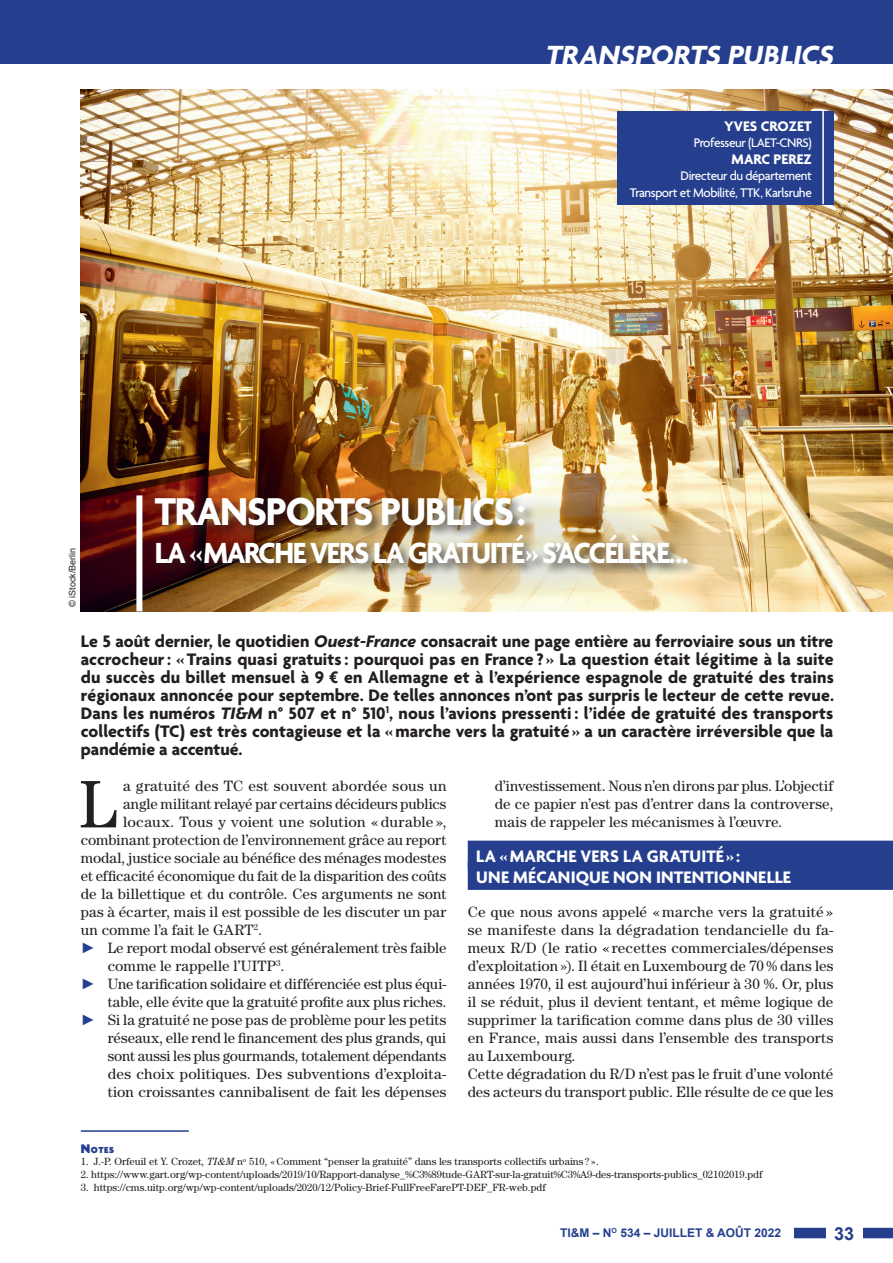
<style>
.page{position:relative;width:893px;height:1263px;background:#fff}
.page>*{position:absolute;margin:0;border:0;box-sizing:border-box;transform-origin:0 0}
.t1{font:67.35px "Century Std";color:#231f20}
.t2{font:700 42px "Agenda";letter-spacing:-.03em;color:#fff;scale:.95 1}
.t3{font:700 31.5px "Agenda";letter-spacing:-.05em;color:#fff;scale:.95 1}
.t4{font:italic 700 30px "Agenda";color:#fff}
.t5{font:700 18px/18px "Agenda";color:#231f20;text-align:justify}
.t6{font:700 18px/20.7px "Agenda";letter-spacing:.01em;color:#fff}
.t7{font:700 18px "Arial";color:#253f8e}
.t8{font:15px/18px "Century Std";letter-spacing:.005em;color:#231f20;text-align:justify}
.t9{font:700 15px "Agenda";color:#fff}
.t10{font:500 13.5px/16.5px "Agenda";letter-spacing:-.03em;color:#fff;text-align:right}
.t11{font:700 12px "Arial";color:#253f8e}
.t12{font:10.5px "Century Std";color:#231f20}
.t13{font:900 9.45px "Agenda";color:#253f8e}
.t14{font:9px "Arial";color:#231f20}
.s1{font-style:italic}
.s2{font-weight:700}
.s3{font-family:"Arial";color:#253f8e}
.s4{font-size:13.5px}
</style>
<div class="page">
<div style="left:0;top:0;width:893px;height:64px;background:#253f8e"></div>
<div style="left:628px;top:1228px;width:265px;height:10px;background:#253f8e"></div>
<div style="left:826px;top:1216px;width:36px;height:34px;background:#fff"></div>
<div style="left:482px;top:1216px;width:312px;height:34px;background:#fff"></div>
<img style="left:81px;top:89px;width:812px;height:522px">
<hr style="left:81px;top:1130px;width:108px;height:2px;background:#253f8e">
<div style="left:468px;top:841px;width:425px;height:28px;background:#253f8e"></div>
<div style="left:468px;top:861px;width:425px;height:29px;background:#253f8e"></div>
<div style="left:618px;top:111px;width:216px;height:93px;background:#253f8e"></div>
<hr style="left:822px;top:111px;width:2px;height:93px;background:#fff">
<div style="left:136px;top:495px;width:6px;height:116px;background:#fff"></div>
<svg style="left:274px;top:495px;width:433px;height:105px;background:#e6d7b0"></svg>
<div style="left:152px;top:494px;width:548px;height:82px;background:#231f20;opacity:.7"></div>
<h3 class="t4" style="left:546px;top:39px;width:289px">TRANSPORTS PUBLICS</h3>
<p class="t9" style="left:724px;top:118px;width:89px">YVES CROZET</p>
<p class="t10" style="left:694px;top:136px;width:120px">Professeur (LAET-CNRS)</p>
<p class="t9" style="left:732px;top:151px;width:82px">MARC PEREZ</p>
<p class="t10" style="left:630px;top:169px;width:183px">Directeur du département<br>Transport et Mobilité, TTK, Karlsruhe</p>
<p class="t14" style="left:67px;top:607px;width:61px;rotate:-90deg">© iStock/Berlin</p>
<h2 class="t2" style="left:155px;top:489px;width:392px">TRANSPORTS PUBLICS:</h2>
<h3 class="t3" style="left:155px;top:536px;width:563px">LA «MARCHE VERS LA GRATUITÉ» S’ACCÉLÈRE…</h3>
<p class="t5" style="left:81px;top:634px;width:755px">Le 5 août dernier, le quotidien <span class="s1">Ouest-France</span> consacrait une page entière au ferroviaire sous un titre accrocheur: « Trains quasi gratuits: pourquoi pas en France ? » La question était légitime à la suite du succès du billet mensuel à 9 € en Allemagne et à l’expérience espagnole de gratuité des trains régionaux annoncée pour septembre. De telles annonces n’ont pas surpris le lecteur de cette revue.<br>Dans les numéros <span class="s1">TI&amp;M</span> n° 507 et n° 510<sup>1</sup>, nous l’avions pressenti : l’idée de gratuité des transports collectifs (TC) est très contagieuse et la «marche vers la gratuité » a un caractère irréversible que la pandémie a accentué.</p>
<h1 class="t1" style="left:80px;top:765px;width:39px">L</h1>
<p class="t8" style="left:123px;top:777px;width:325px">a gratuité des TC est souvent abordée sous un</p>
<p class="t8" style="left:123px;top:795px;width:325px">angle militant relayé par certains décideurs publics</p>
<p class="t8" style="left:123px;top:813px;width:325px">locaux. Tous y voient une solution <span class="s2">«</span> durable <span class="s2">»</span>,</p>
<p class="t8" style="left:81px;top:831px;width:367px">combinant protection de l’environnement grâce au report</p>
<p class="t8" style="left:81px;top:849px;width:367px">modal, justice sociale au bénéfice des ménages modestes</p>
<p class="t8" style="left:81px;top:867px;width:367px">et efficacité économique du fait de la disparition des coûts</p>
<p class="t8" style="left:81px;top:885px;width:367px">de la billettique et du contrôle. Ces arguments ne sont</p>
<p class="t8" style="left:81px;top:903px;width:367px">pas à écarter, mais il est possible de les discuter un par</p>
<p class="t8" style="left:81px;top:921px;width:183px">un comme l’a fait le GART<sup>2</sup>.</p>
<p class="t8" style="left:81px;top:939px;width:367px"><span class="s3">►</span> Le report modal observé est généralement très faible</p>
<p class="t8" style="left:108px;top:957px;width:178px">comme le rappelle l’UITP<sup>3</sup>.</p>
<p class="t8" style="left:81px;top:975px;width:367px"><span class="s3">►</span> Une tarification solidaire et différenciée est plus équi-</p>
<p class="t8" style="left:108px;top:993px;width:340px">table, elle évite que la gratuité profite aux plus riches.</p>
<p class="t8" style="left:81px;top:1011px;width:367px"><span class="s3">►</span> Si la gratuité ne pose pas de problème pour les petits</p>
<p class="t8" style="left:108px;top:1029px;width:340px">réseaux, elle rend le financement des plus grands, qui</p>
<p class="t8" style="left:108px;top:1047px;width:340px">sont aussi les plus gourmands, totalement dépendants</p>
<p class="t8" style="left:108px;top:1065px;width:340px">des choix politiques. Des subventions d’exploita-</p>
<p class="t8" style="left:108px;top:1083px;width:340px">tion croissantes cannibalisent de fait les dépenses</p>
<p class="t8" style="left:495px;top:777px;width:340px">d’investissement. Nous n’en dirons par plus. L’objectif de ce papier n’est pas d’entrer dans la controverse, mais de rappeler les mécanismes à l’œuvre.</p>
<p class="t6" style="left:476px;top:847px;width:316px">LA «MARCHE VERS LA GRATUITÉ » :<br>UNE MÉCANIQUE NON INTENTIONNELLE</p>
<p class="t8" style="left:468px;top:903px;width:367px;text-align:left">Ce que nous avons appelé <span class="s2">«</span> marche vers la gratuité <span class="s2">» </span>se manifeste dans la dégradation tendancielle du fa&shy;meux R/D (le ratio <span class="s2">«</span> recettes commerciales/dépenses d’exploitation»). Il était en Luxembourg de 70 % dans les années 1970, il est aujourd’hui inférieur à 30 %. Or, plus il se réduit, plus il devient tentant, et même logique de supprimer la tarification comme dans plus de 30 villes en France, mais aussi dans l’ensemble des transports au Luxembourg.<br>Cette dégradation du R/D n’est pas le fruit d’une volonté des acteurs du transport public. Elle résulte de ce que les</p>
<p class="t13" style="left:81px;top:1145px;width:35px"><span class="s4">N</span>OTES</p>
<p class="t12" style="left:81px;top:1156px;width:519px">1. J.-P. Orfeuil et Y. Crozet, <span class="s1">TI&amp;M</span> n<sup>o</sup> 510, «Comment “penser la gratuité” dans les transports collectifs urbains ? ».</p>
<p class="t12" style="left:81px;top:1168px;width:683px">2. https://www.gart.org/wp-content/uploads/2019/10/Rapport-danalyse_%C3%89tude-GART-sur-la-gratuit%C3%A9-des-transports-publics_02102019.pdf</p>
<p class="t12" style="left:81px;top:1181px;width:467px">3. https://cms.uitp.org/wp/wp-content/uploads/2020/12/Policy-Brief-FullFreeFarePT-DEF_FR-web.pdf</p>
<p class="t11" style="left:560px;top:1225px;width:223px">TI&amp;M – N<sup>O</sup> 534 – JUILLET &amp; AOÛT 2022</p>
<p class="t7" style="left:834px;top:1221px;width:22px">33</p>
</div>
